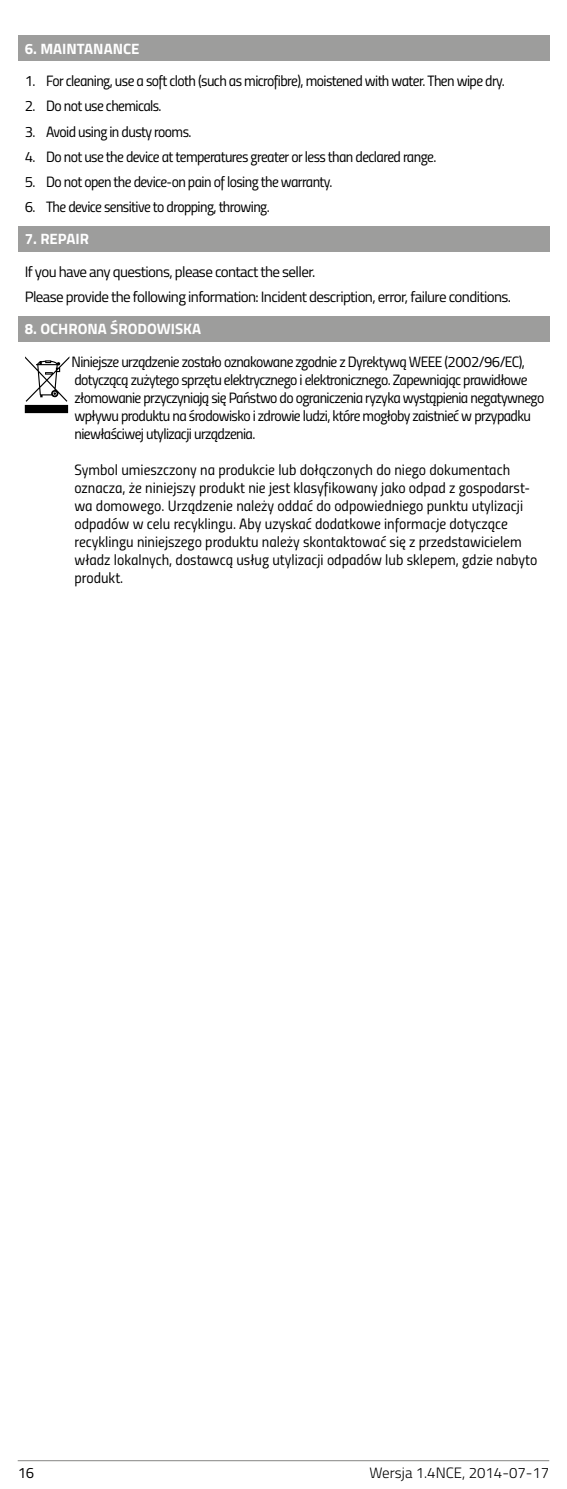
<style>
.page{position:relative;width:567px;height:1489px;background:#fff}
.page>*{position:absolute;margin:0;border:0;box-sizing:border-box;transform-origin:0 0}
.t1{font:15px/18px "Titillium Regular Upright";letter-spacing:-.04em;color:#000}
.t2{font:15px/18px "Titillium Regular Upright";color:#000}
.t3{font:15px/25px "Titillium";letter-spacing:-.04em;color:#000}
.t4{font:700 15px "Titillium";color:#fff}
.t5{font:300 15px "Titillium";color:#000}
</style>
<div class="page">
<div style="left:18px;top:35px;width:531px;height:26px;background:#9d9d9c"></div>
<div style="left:18px;top:226px;width:531px;height:25px;background:#9d9d9c"></div>
<div style="left:18px;top:316px;width:531px;height:25px;background:#9d9d9c"></div>
<svg style="left:25px;top:356px;width:44px;height:57px"></svg>
<hr style="left:18px;top:1459px;width:531px;height:1px;background:#9d9d9c">
<p class="t4" style="left:25px;top:37px;width:116px">6. MAINTANANCE</p>
<p class="t1" style="left:25px;top:71px;width:481px">1. For cleaning, use a soft cloth (such as microfibre), moistened with water. Then wipe dry.</p>
<p class="t1" style="left:25px;top:96px;width:138px">2. Do not use chemicals.</p>
<p class="t1" style="left:25px;top:121px;width:168px">3. Avoid using in dusty rooms.</p>
<p class="t1" style="left:25px;top:146px;width:413px">4. Do not use the device at temperatures greater or less than declared range.</p>
<p class="t1" style="left:25px;top:172px;width:309px">5. Do not open the device-on pain of losing the warranty.</p>
<p class="t1" style="left:25px;top:197px;width:246px">6. The device sensitive to dropping, throwing.</p>
<p class="t4" style="left:25px;top:227px;width:66px">7. REPAIR</p>
<p class="t3" style="left:25px;top:258px;width:488px">If you have any questions, please contact the seller.<br>Please provide the following information: Incident description, error, failure conditions.</p>
<p class="t4" style="left:25px;top:318px;width:178px">8. OCHRONA ŚRODOWISKA</p>
<p class="t1" style="left:72px;top:352px;width:474px">Niniejsze urządzenie zostało oznakowane zgodnie z Dyrektywą WEEE (2002/96/EC), dotyczącą zużytego sprzętu elektrycznego i elektronicznego. Zapewniając prawidłowe złomowanie przyczyniają się Państwo do ograniczenia ryzyka wystąpienia negatywnego wpływu produktu na środowisko i zdrowie ludzi, które mogłoby zaistnieć w przypadku niewłaściwej utylizacji urządzenia.</p>
<p class="t2" style="left:74px;top:460px;width:464px">Symbol umieszczony na produkcie lub dołączonych do niego dokumentach oznacza, że niniejszy produkt nie jest klasyfikowany jako odpad z gospodarst&shy;wa domowego. Urządzenie należy oddać do odpowiedniego punktu utylizacji odpadów w celu recyklingu. Aby uzyskać dodatkowe informacje dotyczące recyklingu niniejszego produktu należy skontaktować się z przedstawicielem władz lokalnych, dostawcą usług utylizacji odpadów lub sklepem, gdzie nabyto produkt.</p>
<p class="t1" style="left:18px;top:1463px;width:18px">16</p>
<p class="t5" style="left:369px;top:1461px;width:181px">Wersja 1.4NCE, 2014-07-17</p>
</div>
